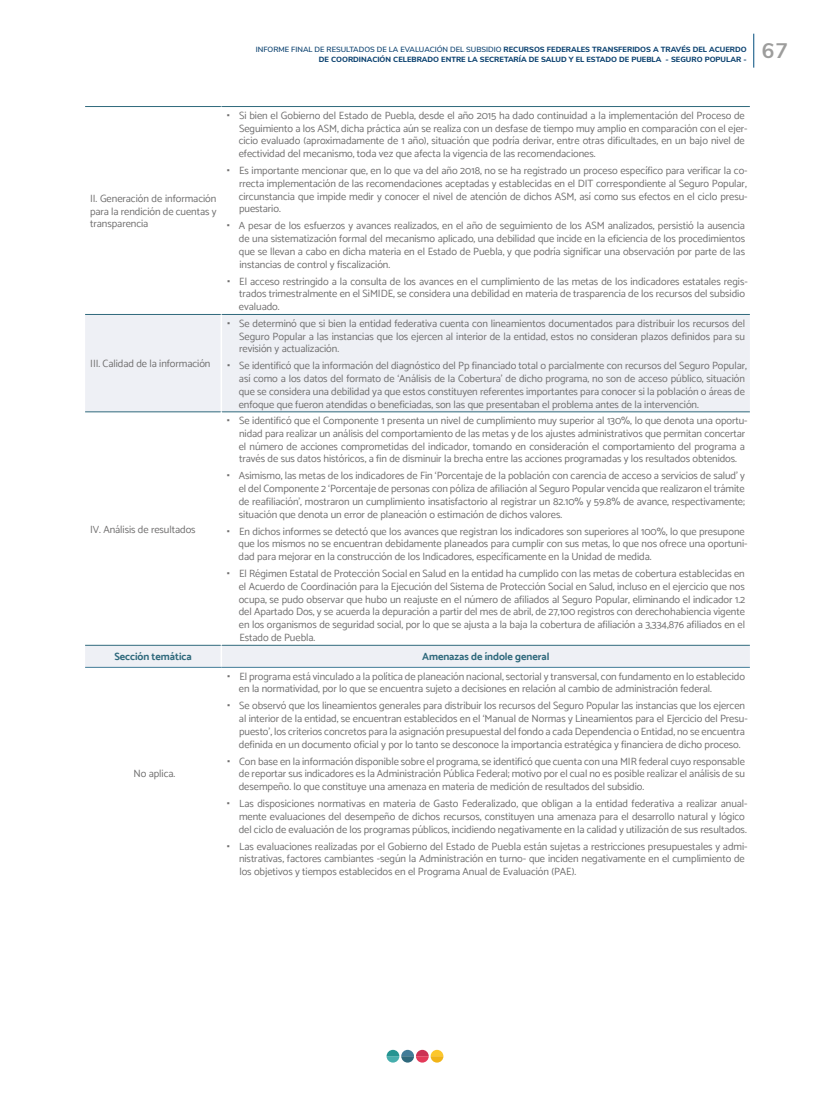
<style>
.page{position:relative;width:830px;height:1106px;background:#fff}
.page>*{position:absolute;margin:0;border:0;box-sizing:border-box;transform-origin:0 0}
.t1{font:700 21px "Nunito Sans";color:#9d9d9c}
.t2{font:10.5px/12.8px "Catamaran";letter-spacing:-.005em;color:#706f6f}
.t3{font:700 10.5px "Catamaran";letter-spacing:-.005em;color:#2f697c}
.t4{font:800 7.5px/10.5px "Nunito Sans";color:#0c4270;text-align:right}
.s1{font-weight:600}
</style>
<div class="page">
<svg style="left:386px;top:1049px;width:57px;height:13px"></svg>
<hr style="left:753px;top:34px;width:1px;height:34px;background:#004d7d">
<svg style="left:85px;top:315px;width:664px;height:352px"></svg>
<hr style="left:85px;top:106px;width:136px;height:1px;background:#2f697c">
<hr style="left:221px;top:106px;width:528px;height:1px;background:#2f697c">
<hr style="left:85px;top:314px;width:136px;height:1px;background:#2f697c">
<hr style="left:221px;top:314px;width:528px;height:1px;background:#2f697c">
<hr style="left:85px;top:411px;width:136px;height:1px;background:#2f697c">
<hr style="left:221px;top:411px;width:528px;height:1px;background:#2f697c">
<hr style="left:85px;top:645px;width:136px;height:1px;background:#2f697c">
<hr style="left:221px;top:645px;width:528px;height:1px;background:#2f697c">
<hr style="left:220px;top:315px;width:2px;height:96px;background:#fff">
<hr style="left:220px;top:412px;width:2px;height:233px;background:#fff">
<hr style="left:220px;top:645px;width:2px;height:22px;background:#fff">
<hr style="left:85px;top:667px;width:136px;height:1px;background:#427c98">
<hr style="left:221px;top:667px;width:528px;height:1px;background:#427c98">
<p class="t2" style="left:90px;top:192px;width:128px;text-align:justify">II. Generación de información para la rendición de cuentas y transparencia</p>
<p class="t2" style="left:90px;top:357px;width:122px">III. Calidad de la información</p>
<p class="t2" style="left:90px;top:522px;width:107px">IV. Análisis de resultados</p>
<p class="t4" style="left:256px;top:44px;width:492px"><span class="s1">INFORME FINAL DE RESULTADOS DE LA EVALUACIÓN DEL SUBSIDIO</span> RECURSOS FEDERALES TRANSFERIDOS A TRAVÉS DEL ACUERDO<br>DE COORDINACIÓN CELEBRADO ENTRE LA SECRETARÍA DE SALUD Y EL ESTADO DE PUEBLA - SEGURO POPULAR -</p>
<h1 class="t1" style="left:761px;top:36px;width:28px">67</h1>
<p class="t2" style="left:238px;top:109px;width:510px">Si bien el Gobierno del Estado de Puebla, desde el año 2015 ha dado continuidad a la implementación del Proceso de Seguimiento a los ASM, dicha práctica aún se realiza con un desfase de tiempo muy amplio en comparación con el ejer&shy;cicio evaluado (aproximadamente de 1 año), situación que podría derivar, entre otras dificultades, en un bajo nivel de efectividad del mecanismo, toda vez que afecta la vigencia de las recomendaciones.</p>
<p class="t2" style="left:239px;top:164px;width:510px;text-align:justify">Es importante mencionar que, en lo que va del año 2018, no se ha registrado un proceso específico para verificar la co&shy;rrecta implementación de las recomendaciones aceptadas y establecidas en el DIT correspondiente al Seguro Popular, circunstancia que impide medir y conocer el nivel de atención de dichos ASM, así como sus efectos en el ciclo presu&shy;puestario.</p>
<p class="t2" style="left:239px;top:219px;width:507px;text-align:justify">A pesar de los esfuerzos y avances realizados, en el año de seguimiento de los ASM analizados, persistió la ausencia de una sistematización formal del mecanismo aplicado, una debilidad que incide en la eficiencia de los procedimientos que se llevan a cabo en dicha materia en el Estado de Puebla, y que podría significar una observación por parte de las instancias de control y fiscalización.</p>
<p class="t2" style="left:239px;top:275px;width:510px">El acceso restringido a la consulta de los avances en el cumplimiento de las metas de los indicadores estatales regis&shy;trados trimestralmente en el SiMIDE, se considera una debilidad en materia de trasparencia de los recursos del subsidio evaluado.</p>
<p class="t2" style="left:239px;top:317px;width:507px;text-align:justify">Se determinó que si bien la entidad federativa cuenta con lineamientos documentados para distribuir los recursos del Seguro Popular a las instancias que los ejercen al interior de la entidad, estos no consideran plazos definidos para su revisión y actualización.</p>
<p class="t2" style="left:239px;top:359px;width:509px">Se identificó que la información del diagnóstico del Pp financiado total o parcialmente con recursos del Seguro Popular, así como a los datos del formato de ‘Análisis de la Cobertura’ de dicho programa, no son de acceso público, situación que se considera una debilidad ya que estos constituyen referentes importantes para conocer si la población o áreas de enfoque que fueron atendidas o beneficiadas, son las que presentaban el problema antes de la intervención.</p>
<p class="t2" style="left:238px;top:414px;width:510px">Se identificó que el Componente 1 presenta un nivel de cumplimiento muy superior al 130%, lo que denota una oportu&shy;nidad para realizar un análisis del comportamiento de las metas y de los ajustes administrativos que permitan concertar el número de acciones comprometidas del indicador, tomando en consideración el comportamiento del programa a través de sus datos históricos, a fin de disminuir la brecha entre las acciones programadas y los resultados obtenidos.</p>
<p class="t2" style="left:238px;top:469px;width:507px;text-align:justify">Asimismo, las metas de los indicadores de Fin ‘Porcentaje de la población con carencia de acceso a servicios de salud’ y el del Componente 2 ‘Porcentaje de personas con póliza de afiliación al Seguro Popular vencida que realizaron el trámite de reafiliación’, mostraron un cumplimiento insatisfactorio al registrar un 82.10% y 59.8% de avance, respectivamente; situación que denota un error de planeación o estimación de dichos valores.</p>
<p class="t2" style="left:238px;top:524px;width:510px">En dichos informes se detectó que los avances que registran los indicadores son superiores al 100%, lo que presupone que los mismos no se encuentran debidamente planeados para cumplir con sus metas, lo que nos ofrece una oportuni&shy;dad para mejorar en la construcción de los Indicadores, específicamente en la Unidad de medida.</p>
<p class="t2" style="left:238px;top:567px;width:507px;text-align:justify">El Régimen Estatal de Protección Social en Salud en la entidad ha cumplido con las metas de cobertura establecidas en el Acuerdo de Coordinación para la Ejecución del Sistema de Protección Social en Salud, incluso en el ejercicio que nos ocupa, se pudo observar que hubo un reajuste en el número de afiliados al Seguro Popular, eliminando el indicador 1.2 del Apartado Dos, y se acuerda la depuración a partir del mes de abril, de 27,100 registros con derechohabiencia vigente en los organismos de seguridad social, por lo que se ajusta a la baja la cobertura de afiliación a 3,334,876 afiliados en el Estado de Puebla.</p>
<p class="t3" style="left:114px;top:650px;width:79px">Sección temática</p>
<p class="t3" style="left:422px;top:650px;width:129px">Amenazas de índole general</p>
<p class="t2" style="left:133px;top:767px;width:43px">No aplica.</p>
<p class="t2" style="left:239px;top:669px;width:507px">El programa está vinculado a la política de planeación nacional, sectorial y transversal, con fundamento en lo establecido en la normatividad, por lo que se encuentra sujeto a decisiones en relación al cambio de administración federal.</p>
<p class="t2" style="left:239px;top:699px;width:510px">Se observó que los lineamientos generales para distribuir los recursos del Seguro Popular las instancias que los ejercen al interior de la entidad, se encuentran establecidos en el ‘Manual de Normas y Lineamientos para el Ejercicio del Presu&shy;puesto’, los criterios concretos para la asignación presupuestal del fondo a cada Dependencia o Entidad, no se encuentra definida en un documento oficial y por lo tanto se desconoce la importancia estratégica y financiera de dicho proceso.</p>
<p class="t2" style="left:239px;top:754px;width:507px;text-align:justify">Con base en la información disponible sobre el programa, se identificó que cuenta con una MIR federal cuyo responsable de reportar sus indicadores es la Administración Pública Federal; motivo por el cual no es posible realizar el análisis de su desempeño. lo que constituye una amenaza en materia de medición de resultados del subsidio.</p>
<p class="t2" style="left:239px;top:797px;width:510px">Las disposiciones normativas en materia de Gasto Federalizado, que obligan a la entidad federativa a realizar anual&shy;mente evaluaciones del desempeño de dichos recursos, constituyen una amenaza para el desarrollo natural y lógico del ciclo de evaluación de los programas públicos, incidiendo negativamente en la calidad y utilización de sus resultados.</p>
<p class="t2" style="left:239px;top:839px;width:510px">Las evaluaciones realizadas por el Gobierno del Estado de Puebla están sujetas a restricciones presupuestales y admi&shy;nistrativas, factores cambiantes -según la Administración en turno- que inciden negativamente en el cumplimiento de los objetivos y tiempos establecidos en el Programa Anual de Evaluación (PAE).</p>
</div>
